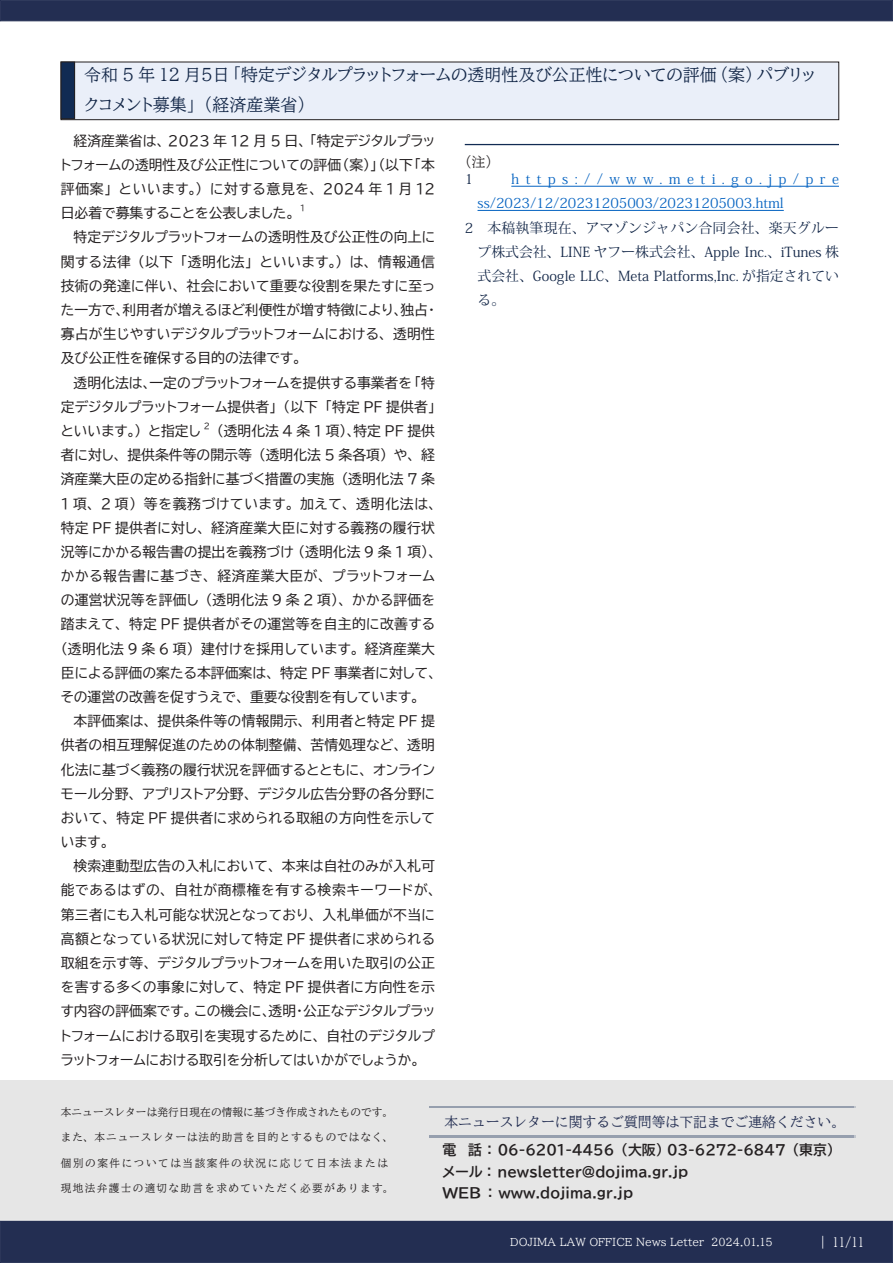
<style>
.page{position:relative;width:893px;height:1263px;background:#fff}
.page>*{position:absolute;margin:0;border:0;box-sizing:border-box;transform-origin:0 0}
.t1{font:16.95px/29.7px "BIZ UDP Mincho Medium";color:#122647}
.t2{font:13.8px/24.2px "BIZ UDP Gothic";letter-spacing:.005em;color:#231f20;text-align:justify}
.t3{font:13.8px/24.2px "Koz Min Pr 6 N";color:#122647;text-align:justify}
.t4{font:13.8px/21.3px "BIZ UDP Gothic Bold";color:#231f20}
.t5{font:13.8px/24.2px "Koz Min Pr 6 N";color:#0563c1}
.t6{font:13.8px "BIZ UD Mincho Medium";color:#232e52}
.t7{font:13.8px "BIZ UDP Mincho Medium";color:#231f20}
.t8{font:12.75px "BIZ UD Mincho Medium";color:#fff}
.t9{font:10.65px "BIZ UDP Mincho Medium";color:#fff}
.t10{font:10.65px "BIZ UD Mincho Medium";letter-spacing:.01em;color:#231f20}
.t11{font:10.65px "BIZ UD Mincho Medium";letter-spacing:.085em;color:#231f20}
.t12{font:10.65px "BIZ UD Mincho Medium";letter-spacing:.125em;color:#231f20}
.t13{font:10.65px "BIZ UD Mincho Medium";letter-spacing:.145em;color:#231f20}
.t14{font:8.1px "BIZ UDP Gothic";color:#231f20}
</style>
<div class="page">
<div style="left:0;top:1220px;width:893px;height:43px;background:#232e52;border:1px solid #232e52"></div>
<div style="left:0;top:0;width:893px;height:21px;background:#232e52;border:1px solid #232e52"></div>
<div style="left:61px;top:62px;width:778px;height:58px;background:#eaeff9"></div>
<div style="left:61px;top:62px;width:778px;height:58px;border:1px solid #231f20"></div>
<div style="left:61px;top:62px;width:14px;height:57px;background:#112b53"></div>
<div style="left:61px;top:62px;width:14px;height:57px;border:1px solid #231f20"></div>
<hr style="left:511px;top:186px;width:328px;height:1px;background:#0563c1">
<hr style="left:477px;top:210px;width:307px;height:1px;background:#0563c1">
<hr style="left:465px;top:144px;width:374px;height:1px;background:#112b53">
<p class="t1" style="left:84px;top:60px;width:733px">令和 5 年 12 月５日「特定デジタルプラットフォームの透明性及び公正性についての評価（案）パブリックコメント募集」（経済産業省）</p>
<p class="t2" style="left:61px;top:128px;width:376px;text-indent:13px">経済産業省は、 2023 年 12 月 5 日、「特定デジタルプラットフォームの透明性及び公正性についての評価（案）」（以下「本評価案」といいます。）に対する意見を、 2024 年 1 月 12日必着で募集することを公表しました。</p>
<p class="t7" style="left:465px;top:155px;width:29px">（注）</p>
<p class="t3" style="left:465px;top:167px;width:30px">1 　</p>
<p class="t5" style="left:477px;top:167px;width:363px;text-indent:34px">https://www.meti.go.jp/pre ss/2023/12/20231205003/20231205003.html</p>
<p class="t3" style="left:477px;top:216px;width:363px;text-indent:-13px">2　本稿執筆現在、アマゾンジャパン合同会社、楽天グループ株式会社、LINE ヤフー株式会社、Apple Inc.、iTunes 株式会社、Google LLC、Meta Platforms,Inc. が指定されている。</p>
<p class="t14" style="left:300px;top:204px;width:7px">1</p>
<p class="t2" style="left:61px;top:225px;width:376px;text-indent:13px">特定デジタルプラットフォームの透明性及び公正性の向上に関する法律（以下「透明化法」といいます。）は、情報通信技術の発達に伴い、社会において重要な役割を果たすに至った一方で、利用者が増えるほど利便性が増す特徴により、独占・寡占が生じやすいデジタルプラットフォームにおける、透明性及び公正性を確保する目的の法律です。</p>
<p class="t2" style="left:61px;top:370px;width:376px;text-indent:13px">透明化法は、一定のプラットフォームを提供する事業者を「特定デジタルプラットフォーム提供者」（以下「特定 PF 提供者」といいます。）と指定し</p>
<p class="t14" style="left:204px;top:422px;width:8px">2</p>
<p class="t2" style="left:61px;top:419px;width:377px;text-indent:156px">（透明化法 4 条 1 項）、特定 PF 提供者に対し、提供条件等の開示等（透明化法 5 条各項）や、経済産業大臣の定める指針に基づく措置の実施（透明化法 7 条1 項、 2 項）等を義務づけています。加えて、透明化法は、特定 PF 提供者に対し、経済産業大臣に対する義務の履行状況等にかかる報告書の提出を義務づけ（透明化法 9 条 1 項）、かかる報告書に基づき、経済産業大臣が、プラットフォームの運営状況等を評価し（透明化法 9 条 2 項）、かかる評価を踏まえて、特定 PF 提供者がその運営等を自主的に改善する（透明化法 9 条 6 項）建付けを採用しています。経済産業大臣による評価の案たる本評価案は、特定 PF 事業者に対して、その運営の改善を促すうえで、重要な役割を有しています。</p>
<p class="t2" style="left:61px;top:709px;width:376px;text-indent:13px">本評価案は、提供条件等の情報開示、利用者と特定 PF 提供者の相互理解促進のための体制整備、苦情処理など、透明化法に基づく義務の履行状況を評価するとともに、オンラインモール分野、アプリストア分野、デジタル広告分野の各分野において、特定 PF 提供者に求められる取組の方向性を示しています。</p>
<p class="t2" style="left:61px;top:854px;width:377px;text-indent:13px">検索連動型広告の入札において、本来は自社のみが入札可能であるはずの、自社が商標権を有する検索キーワードが、第三者にも入札可能な状況となっており、入札単価が不当に高額となっている状況に対して特定 PF 提供者に求められる取組を示す等、デジタルプラットフォームを用いた取引の公正を害する多くの事象に対して、特定 PF 提供者に方向性を示す内容の評価案です。この機会に、透明・公正なデジタルプラットフォームにおける取引を実現するために、自社のデジタルプラットフォームにおける取引を分析してはいかがでしょうか。</p>
<p class="t10" style="left:61px;top:1106px;width:334px">本ニュースレターは発行日現在の情報に基づき作成されたものです。</p>
<p class="t11" style="left:61px;top:1132px;width:334px">また、本ニュースレターは法的助言を目的とするものではなく、</p>
<p class="t13" style="left:61px;top:1157px;width:329px">個別の案件については当該案件の状況に応じて日本法または</p>
<p class="t12" style="left:61px;top:1183px;width:334px">現地法弁護士の適切な助言を求めていただく必要があります。</p>
<p class="t6" style="left:444px;top:1115px;width:402px">本ニュースレターに関するご質問等は下記までご連絡ください。</p>
<p class="t4" style="left:442px;top:1139px;width:393px">電 話： 06-6201-4456 （大阪） 03-6272-6847 （東京）メール： newsletter@dojima.gr.jp<br>WEB ： www.dojima.gr.jp</p>
<p class="t9" style="left:510px;top:1236px;width:264px">DOJIMA LAW OFFICE News Letter 2024.01.15</p>
<p class="t8" style="left:816px;top:1235px;width:49px">｜ 11/11</p>
</div>
